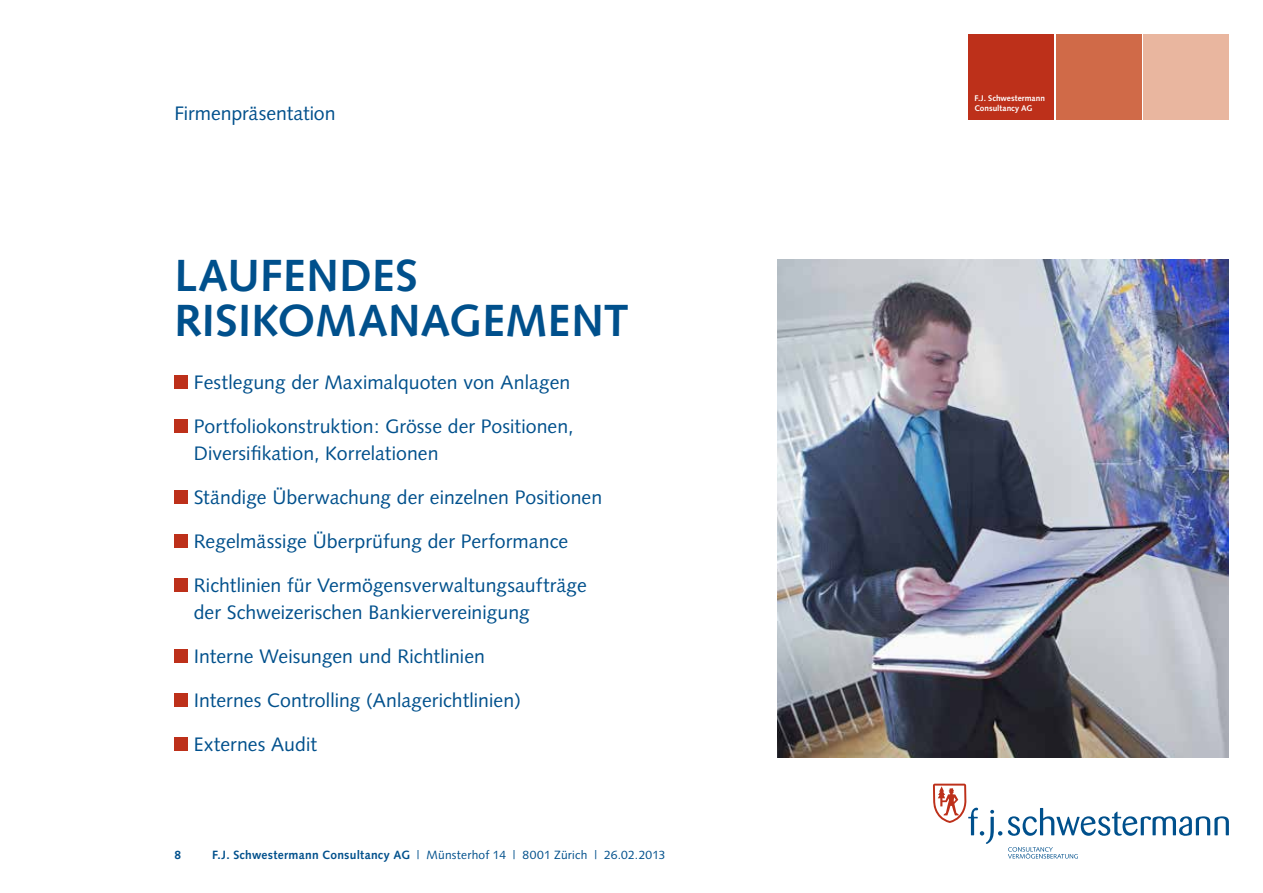
<style>
.page{position:relative;width:1263px;height:893px;background:#fff}
.page>*{position:absolute;margin:0;border:0;box-sizing:border-box;transform-origin:0 0}
.t1{font:700 45px/45px "Syntax";letter-spacing:.005em;color:#00508c}
.t2{font:19.5px/27px "Syntax";letter-spacing:.005em;color:#00508c}
.t3{font:12px "Syntax";letter-spacing:.015em;color:#00508c}
.t4{font:700 12px "Syntax";color:#00508c}
.t5{font:700 8.25px/10.5px "Syntax";letter-spacing:.005em;color:#fff}
.s1{font-weight:700}
</style>
<div class="page">
<div style="left:968px;top:34px;width:85px;height:85px;background:#bd301a"></div>
<div style="left:1056px;top:34px;width:85px;height:85px;background:#d06a48"></div>
<div style="left:1144px;top:34px;width:85px;height:85px;background:#e9b69f"></div>
<svg style="left:1008px;top:808px;width:221px;height:28px"></svg>
<svg style="left:1008px;top:847px;width:70px;height:12px"></svg>
<svg style="left:933px;top:784px;width:69px;height:60px"></svg>
<div style="left:174px;top:375px;width:14px;height:14px;background:#bd301a"></div>
<div style="left:174px;top:419px;width:14px;height:14px;background:#bd301a"></div>
<div style="left:174px;top:490px;width:14px;height:14px;background:#bd301a"></div>
<div style="left:174px;top:534px;width:14px;height:14px;background:#bd301a"></div>
<div style="left:174px;top:578px;width:14px;height:14px;background:#bd301a"></div>
<div style="left:174px;top:649px;width:14px;height:14px;background:#bd301a"></div>
<div style="left:174px;top:693px;width:14px;height:14px;background:#bd301a"></div>
<div style="left:174px;top:737px;width:14px;height:14px;background:#bd301a"></div>
<img style="left:778px;top:259px;width:451px;height:498px">
<p class="t2" style="left:174px;top:100px;width:163px">Firmenpräsentation</p>
<h1 class="t1" style="left:174px;top:254px;width:214px">Laufendes<br>Risi komanage</h1>
<h1 class="t1" style="left:505px;top:299px;width:70px">ment</h1>
<p class="t2" style="left:194px;top:369px;width:378px">Festlegung der Maximalquoten von Anlagen</p>
<p class="t2" style="left:194px;top:413px;width:381px">Portfoliokonstruktion: Grösse der Positionen,<br>Diversifikation, Korrelationen</p>
<p class="t2" style="left:194px;top:484px;width:410px">Ständige Überwachung der einzelnen Positionen</p>
<p class="t2" style="left:194px;top:528px;width:376px">Regelmässige Überprüfung der Performance</p>
<p class="t2" style="left:194px;top:572px;width:395px">Richtlinien für Vermögensverwaltungsaufträge der Schweizerischen Bankiervereinigung</p>
<p class="t2" style="left:194px;top:643px;width:293px">Interne Weisungen und Richtlinien</p>
<p class="t2" style="left:194px;top:687px;width:329px">Internes Controlling (Anlagerichtlinien)</p>
<p class="t2" style="left:194px;top:731px;width:125px">Externes Audit</p>
<p class="t4" style="left:174px;top:848px;width:8px">8</p>
<p class="t3" style="left:212px;top:848px;width:455px"><span class="s1">F.J. Schwestermann Consultancy AG</span> | Münsterhof 14 | 8001 Zürich | 26.02.2013</p>
<p class="t5" style="left:974px;top:93px;width:72px">F.J. Schwestermann<br>Consultancy AG</p>
</div>
